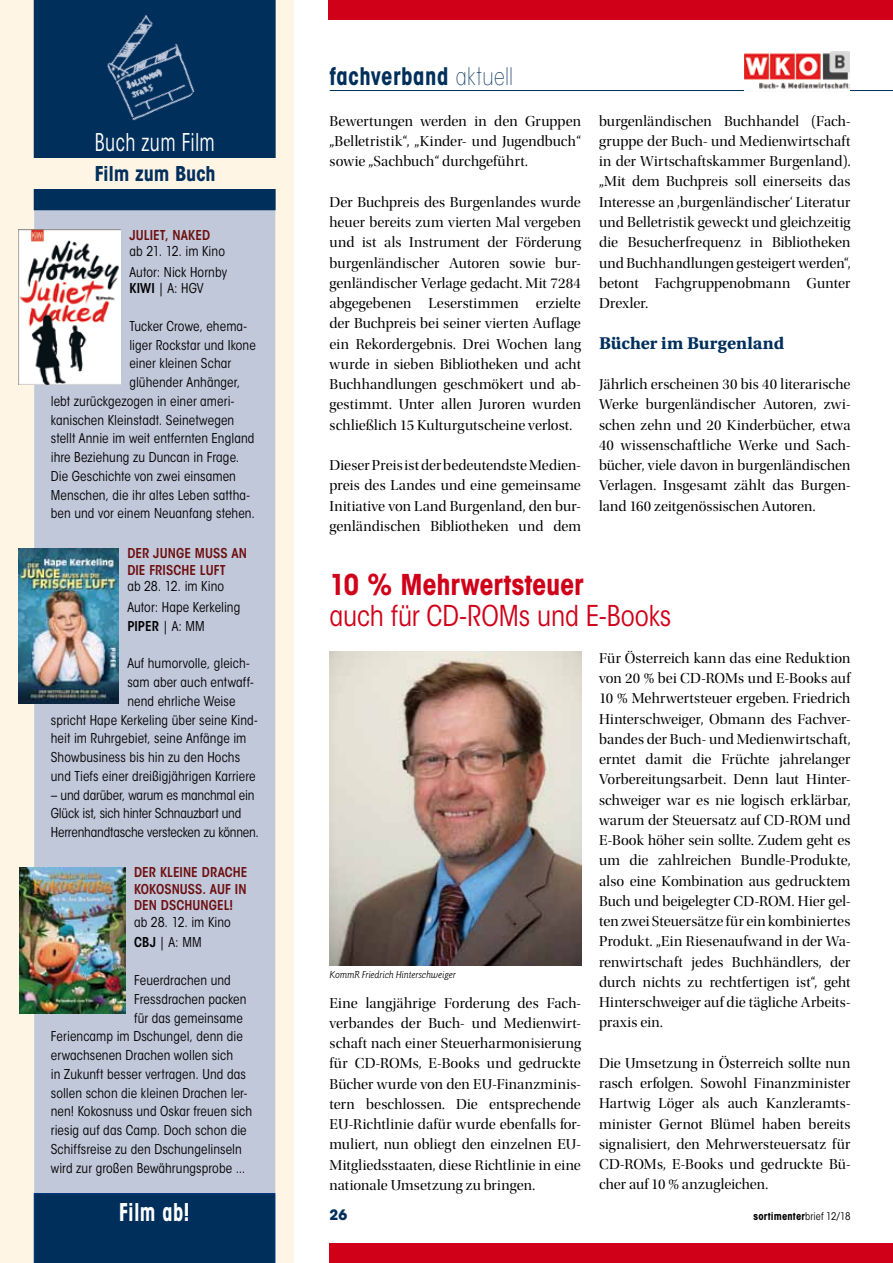
<style>
.page{position:relative;width:893px;height:1263px;background:#fff}
.page>*{position:absolute;margin:0;border:0;box-sizing:border-box;transform-origin:0 0}
.t1{font:condensed 28.5px "ITC Avant Garde Std";letter-spacing:-.005em;color:#d10019}
.t2{font:700 condensed 28.5px "ITC Avant Garde Std";letter-spacing:-.01em;color:#d10019}
.t3{font:condensed 24.3px "ITC Avant Garde Std";letter-spacing:.015em;color:#fff;scale:.83 1}
.t4{font:700 condensed 24.3px "ITC Avant Garde Std";color:#fff;scale:.83 1}
.t5{font:700 condensed 24px "ITC Avant Garde Std";letter-spacing:.025em;color:#002f5c;scale:.95 1}
.t6{font:700 condensed 20.25px "ITC Avant Garde Std";letter-spacing:-.01em;color:#002f5c}
.t7{font:18px "Utopia Std Bold Capt";color:#002f5c}
.t8{font:15px/20.2px "Utopia Std Disp";color:#000;text-align:justify}
.t9{font:700 14.25px "ITC Avant Garde Std";color:#002f5c}
.t10{font:condensed 13.5px/20.7px "ITC Avant Garde Std";letter-spacing:.005em;color:#000}
.t11{font:condensed 13.5px/18.8px "ITC Avant Garde Std";letter-spacing:-.015em;color:#000}
.t12{font:600 condensed 13.5px/16.5px "ITC Avant Garde Std";letter-spacing:.005em;color:#6d0e0f}
.t13{font:600 condensed 13.5px "ITC Avant Garde Std";color:#000}
.t14{font:italic 10.5px "Goudy Sans Std";letter-spacing:-.015em;color:#000}
.t15{font:700 condensed 10.5px "ITC Avant Garde Std";letter-spacing:.015em;color:#000}
.s1{font-weight:600}
.s2{font-weight:400}
.s3{font-weight:200}
</style>
<div class="page">
<hr style="left:330px;top:90px;width:563px;height:1px;background:#002f5c">
<div style="left:329px;top:0;width:564px;height:19px;background:#d10019"></div>
<div style="left:329px;top:1243px;width:564px;height:20px;background:#d10019"></div>
<img style="left:744px;top:52px;width:106px;height:37px">
<img style="left:330px;top:652px;width:251px;height:313px">
<div style="left:0;top:0;width:293px;height:1263px;background:#fff5e5"></div>
<div style="left:34px;top:210px;width:241px;height:983px;background:#c1c8da"></div>
<div style="left:34px;top:0;width:241px;height:210px;background:#002f5c"></div>
<div style="left:34px;top:1193px;width:241px;height:70px;background:#002f5c"></div>
<div style="left:27px;top:159px;width:257px;height:30px;background:#fff5e5"></div>
<img style="left:19px;top:867px;width:107px;height:146px">
<img style="left:19px;top:230px;width:102px;height:155px">
<img style="left:19px;top:548px;width:100px;height:156px">
<img style="left:88px;top:0;width:122px;height:136px">
<h2 class="t3" style="left:95px;top:128px;width:146px">Buch zum Film</h2>
<h3 class="t6" style="left:95px;top:161px;width:122px">Film zum Buch</h3>
<p class="t12" style="left:129px;top:226px;width:82px">JULIET, NAKED</p>
<p class="t10" style="left:129px;top:241px;width:99px">ab 21. 12. im Kino<br>Autor: Nick Hornby</p>
<p class="t10" style="left:129px;top:278px;width:76px"><span class="s1">KIWI</span> | A: HGV</p>
<p class="t10" style="left:129px;top:316px;width:119px">Tucker Crowe, ehema-</p>
<p class="t10" style="left:129px;top:334px;width:128px">liger Rockstar und Ikone</p>
<p class="t10" style="left:129px;top:353px;width:103px">einer kleinen Schar</p>
<p class="t10" style="left:129px;top:372px;width:112px">glühender Anhänger,</p>
<p class="t10" style="left:51px;top:391px;width:185px">lebt zurückgezogen in einer ameri-</p>
<p class="t10" style="left:51px;top:409px;width:185px">kanischen Kleinstadt. Seinetwegen</p>
<p class="t10" style="left:51px;top:428px;width:205px">stellt Annie im weit entfernten England</p>
<p class="t10" style="left:51px;top:447px;width:190px">ihre Beziehung zu Duncan in Frage.</p>
<p class="t10" style="left:51px;top:466px;width:187px">Die Geschichte von zwei einsamen</p>
<p class="t10" style="left:51px;top:484px;width:201px">Menschen, die ihr altes Leben sattha-</p>
<p class="t10" style="left:51px;top:503px;width:206px">ben und vor einem Neuanfang stehen.</p>
<p class="t12" style="left:127px;top:545px;width:121px">DER JUNGE MUSS AN<br>DIE FRISCHE LUFT</p>
<p class="t10" style="left:127px;top:576px;width:114px">ab 28. 12. im Kino<br>Autor: Hape Kerkeling</p>
<p class="t13" style="left:127px;top:618px;width:79px">PIPER <span class="s2">| A: MM</span></p>
<p class="t10" style="left:127px;top:653px;width:124px">Auf humorvolle, gleich-</p>
<p class="t10" style="left:127px;top:672px;width:128px">sam aber auch entwaff-</p>
<p class="t10" style="left:127px;top:691px;width:110px">nend ehrliche Weise</p>
<p class="t10" style="left:51px;top:709px;width:208px">spricht Hape Kerkeling über seine Kind-</p>
<p class="t10" style="left:51px;top:728px;width:197px">heit im Ruhrgebiet, seine Anfänge im</p>
<p class="t10" style="left:51px;top:747px;width:191px">Showbusiness bis hin zu den Hochs</p>
<p class="t10" style="left:51px;top:766px;width:206px">und Tiefs einer dreißigjährigen Karriere</p>
<p class="t11" style="left:51px;top:785px;width:210px">– und darüber, warum es manchmal ein<br>Glück ist, sich hinter Schnauzbart und<br>Herrenhandtasche verstecken zu können.</p>
<p class="t12" style="left:134px;top:864px;width:115px;text-align:justify">DER KLEINE DRACHE KOKOSNUSS. AUF IN DEN DSCHUNGEL!</p>
<p class="t10" style="left:134px;top:911px;width:98px">ab 28. 12. im Kino<br><span class="s1">CBJ</span> | A: MM</p>
<p class="t10" style="left:134px;top:970px;width:98px">Feuerdrachen und</p>
<p class="t10" style="left:134px;top:988px;width:114px">Fressdrachen packen</p>
<p class="t10" style="left:134px;top:1007px;width:110px">für das gemeinsame</p>
<p class="t10" style="left:51px;top:1026px;width:193px">Feriencamp im Dschungel, denn die</p>
<p class="t10" style="left:51px;top:1045px;width:184px">erwachsenen Drachen wollen sich</p>
<p class="t10" style="left:51px;top:1063px;width:197px">in Zukunft besser vertragen. Und das</p>
<p class="t10" style="left:51px;top:1082px;width:198px">sollen schon die kleinen Drachen ler-</p>
<p class="t10" style="left:51px;top:1101px;width:203px">nen! Kokosnuss und Oskar freuen sich</p>
<p class="t10" style="left:51px;top:1120px;width:197px">riesig auf das Camp. Doch schon die</p>
<p class="t10" style="left:51px;top:1138px;width:192px">Schiffsreise zu den Dschungelinseln</p>
<p class="t10" style="left:51px;top:1157px;width:196px">wird zur großen Bewährungsprobe ...</p>
<h2 class="t4" style="left:119px;top:1196px;width:86px">Film ab!</h2>
<h3 class="t5" style="left:330px;top:61px;width:195px">fachverband <span class="s3">aktuell</span></h3>
<p class="t8" style="left:330px;top:111px;width:253px">Bewertungen werden in den Gruppen „Belletristik“, „Kinder- und Jugendbuch“ sowie „Sachbuch“ durchgeführt.</p>
<p class="t8" style="left:330px;top:192px;width:253px">Der Buchpreis des Burgenlandes wurde heuer bereits zum vierten Mal vergeben und ist als Instrument der Förderung burgenländischer Autoren sowie bur&shy;genländischer Verlage gedacht. Mit 7284 abgegebenen Leserstimmen erzielte der Buchpreis bei seiner vierten Auflage ein Rekordergebnis. Drei Wochen lang wurde in sieben Bibliotheken und acht Buchhandlungen geschmökert und ab&shy;gestimmt. Unter allen Juroren wurden schließlich 15 Kulturgutscheine verlost.</p>
<p class="t8" style="left:330px;top:455px;width:253px">Dieser Preis ist der bedeutendste Medien&shy;preis des Landes und eine gemeinsame Initiative von Land Burgenland, den bur&shy;genländischen Bibliotheken und dem</p>
<p class="t8" style="left:599px;top:111px;width:253px">burgenländischen Buchhandel (Fach&shy;gruppe der Buch- und Medienwirtschaft in der Wirtschaftskammer Burgenland). „Mit dem Buchpreis soll einerseits das Interesse an ‚burgenländischer‘ Literatur und Belletristik geweckt und gleichzeitig die Besucherfrequenz in Bibliotheken und Buchhandlungen gesteigert werden“, betont Fachgruppenobmann Gunter Drexler.</p>
<p class="t7" style="left:599px;top:332px;width:187px">Bücher im Burgenland</p>
<p class="t8" style="left:599px;top:374px;width:253px">Jährlich erscheinen 30 bis 40 literarische Werke burgenländischer Autoren, zwi&shy;schen zehn und 20 Kinderbücher, etwa 40 wissenschaftliche Werke und Sach&shy;bücher, viele davon in burgenländischen Verlagen. Insgesamt zählt das Burgen&shy;land 160 zeitgenössischen Autoren.</p>
<h1 class="t2" style="left:330px;top:566px;width:256px">10 % Mehrwertsteuer</h1>
<h1 class="t1" style="left:330px;top:599px;width:343px">auch für CD-ROMs und E-Books</h1>
<p class="t14" style="left:330px;top:969px;width:128px">KommR Friedrich Hinterschweiger</p>
<p class="t8" style="left:330px;top:993px;width:253px">Eine langjährige Forderung des Fach&shy;verbandes der Buch- und Medienwirt&shy;schaft nach einer Steuerharmonisierung für CD-ROMs, E-Books und gedruckte Bücher wurde von den EU-Finanzminis&shy;tern beschlossen. Die entsprechende EU-Richtlinie dafür wurde ebenfalls for&shy;muliert, nun obliegt den einzelnen EU-Mitgliedsstaaten, diese Richtlinie in eine nationale Umsetzung zu bringen.</p>
<p class="t8" style="left:599px;top:648px;width:253px">Für Österreich kann das eine Reduktion von 20 % bei CD-ROMs und E-Books auf 10 % Mehrwertsteuer ergeben. Friedrich Hinterschweiger, Obmann des Fachver&shy;bandes der Buch- und Medienwirtschaft, erntet damit die Früchte jahrelanger Vorbereitungsarbeit. Denn laut Hinter&shy;schweiger war es nie logisch erklärbar, warum der Steuersatz auf CD-ROM und E-Book höher sein sollte. Zudem geht es um die zahlreichen Bundle-Produkte, also eine Kombination aus gedrucktem Buch und beigelegter CD-ROM. Hier gel&shy;ten zwei Steuersätze für ein kombiniertes Produkt. „Ein Riesenaufwand in der Wa&shy;renwirtschaft jedes Buchhändlers, der durch nichts zu rechtfertigen ist“, geht Hinterschweiger auf die tägliche Arbeits&shy;praxis ein.</p>
<p class="t8" style="left:599px;top:1053px;width:253px">Die Umsetzung in Österreich sollte nun rasch erfolgen. Sowohl Finanzminister Hartwig Löger als auch Kanzleramts&shy;minister Gernot Blümel haben bereits signalisiert, den Mehrwersteuersatz für CD-ROMs, E-Books und gedruckte Bü&shy;cher auf 10 % anzugleichen.</p>
<p class="t9" style="left:330px;top:1206px;width:19px">26</p>
<p class="t15" style="left:753px;top:1209px;width:98px">sortimenter<span class="s2">brief 12/18</span></p>
</div>
